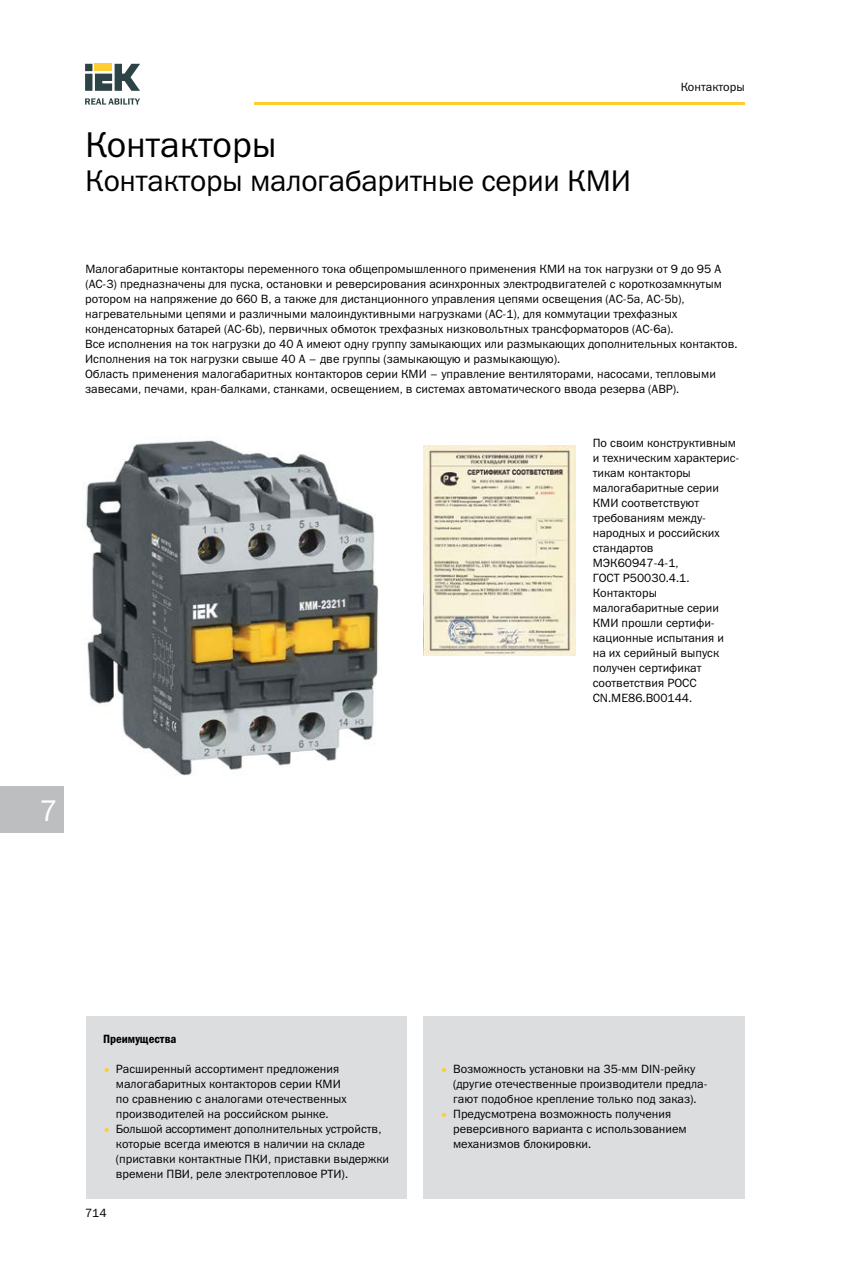
<style>
.page{position:relative;width:851px;height:1263px;background:#fff}
.page>*{position:absolute;margin:0;border:0;box-sizing:border-box;transform-origin:0 0}
.t1{font:36px "Franklin Gothic Book C";color:#000}
.t2{font:30px "Franklin Gothic Book C";letter-spacing:-.01em;color:#000}
.t3{font:30px "Franklin Gothic Book C";color:#fff}
.t4{font:12px/15px "Franklin Gothic Book C";color:#000}
.t5{font:12px "Franklin Gothic Demi Cond C";color:#000}
.s1{color:#ffcc31}
</style>
<div class="page">
<div style="left:0;top:786px;width:64px;height:47px;background:#bcbec0"></div>
<hr style="left:254px;top:102px;width:490px;height:3px;background:#ffcc31">
<svg style="left:85px;top:64px;width:55px;height:27px"></svg>
<svg style="left:85px;top:98px;width:55px;height:7px"></svg>
<img style="left:85px;top:438px;width:294px;height:338px">
<img style="left:423px;top:445px;width:152px;height:211px">
<div style="left:86px;top:1016px;width:320px;height:183px;background:#dcddde"></div>
<div style="left:423px;top:1016px;width:321px;height:183px;background:#dcddde"></div>
<h1 class="t1" style="left:85px;top:125px;width:193px">Контакторы</h1>
<h2 class="t2" style="left:85px;top:164px;width:547px">Контакторы малогабаритные серии КМИ</h2>
<p class="t4" style="left:680px;top:79px;width:65px">Контакторы</p>
<p class="t4" style="left:85px;top:261px;width:652px">Малогабаритные контакторы переменного тока общепромышленного применения КМИ на ток нагрузки от 9 до 95 А (АС-3) предназначены для пуска, остановки и реверсирования асинхронных электродвигателей с короткозамкнутым ротором на напряжение до 660 В, а также для дистанционного управления цепями освещения (АС-5a, AC-5b), нагревательными цепями и различными малоиндуктивными нагрузками (АС-1), для коммутации трехфазных конденсаторных батарей (АС-6b), первичных обмоток трехфазных низковольтных трансформаторов (АС-6а).<br>Все исполнения на ток нагрузки до 40 А имеют одну группу замыкающих или размыкающих дополнительных контактов.<br>Исполнения на ток нагрузки свыше 40 А – две группы (замыкающую и размыкающую).<br>Область применения малогабаритных контакторов серии КМИ – управление вентиляторами, насосами, тепловыми завесами, печами, кран-балками, станками, освещением, в системах автоматического ввода резерва (АВР).</p>
<p class="t4" style="left:592px;top:435px;width:147px">По своим конструктивным и техническим характерис&shy;тикам контакторы малогабаритные серии<br>КМИ соответствуют требованиям между&shy;народных и российских стандартов<br>МЭК60947-4-1,<br>ГОСТ Р50030.4.1.<br>Контакторы малогабаритные серии<br>КМИ прошли сертифи&shy;кационные испытания и на их серийный выпуск получен сертификат соответствия РОСС<br>CN.ME86.B00144.</p>
<h2 class="t3" style="left:39px;top:794px;width:20px">7</h2>
<p class="t5" style="left:103px;top:1032px;width:75px">Преимущества</p>
<p class="t4" style="left:116px;top:1061px;width:232px;text-indent:-13px"><span class="s1">•</span> Расширенный ассортимент предложения малогабаритных контакторов серии КМИ по сравнению с аналогами отечественных производителей на российском рынке.</p>
<p class="t4" style="left:116px;top:1121px;width:275px;text-indent:-13px"><span class="s1">•</span> Большой ассортимент дополнительных устройств, которые всегда имеются в наличии на складе (приставки контактные ПКИ, приставки выдержки времени ПВИ, реле электротепловое РТИ).</p>
<p class="t4" style="left:85px;top:1206px;width:23px">714</p>
<p class="t4" style="left:453px;top:1061px;width:255px;text-indent:-13px"><span class="s1">•</span> Возможность установки на 35-мм DIN-рейку (другие отечественные производители предла&shy;гают подобное крепление только под заказ).</p>
<p class="t4" style="left:453px;top:1106px;width:235px;text-indent:-13px"><span class="s1">•</span> Предусмотрена возможность получения реверсивного варианта с использованием механизмов блокировки.</p>
</div>
